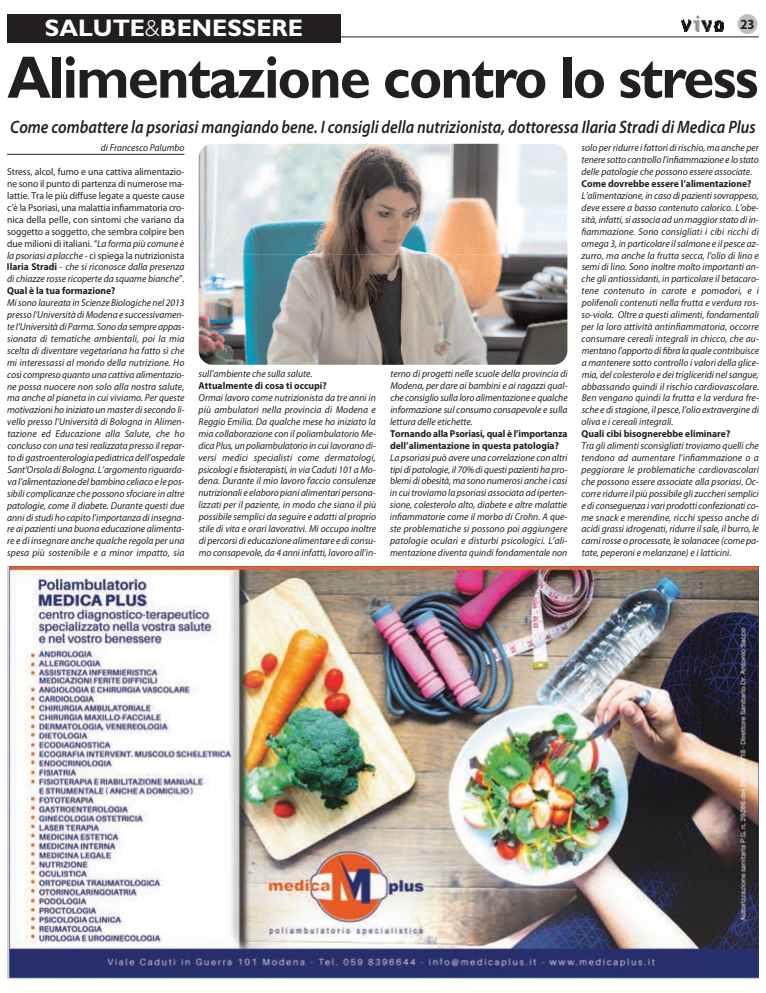
<style>
.page{position:relative;width:766px;height:993px;background:#fff}
.page>*{position:absolute;margin:0;border:0;box-sizing:border-box;transform-origin:0 0}
.t1{font:700 60px "Gill Sans";letter-spacing:-.03em;color:#231f20;scale:.93 1}
.t2{font:700 24px "Gill Sans";color:#fff}
.t3{font:italic 600 18px "Myriad Pro";color:#231f20;scale:.88 1}
.t4{font:700 14px "Myriad Pro";color:#231f20;scale:.9 1}
.t5{font:italic 10px/11.9px "Myriad Pro";color:#231f20;text-align:justify;scale:.96 1}
.t6{font:10px/11.9px "Myriad Pro";color:#231f20;text-align:justify;scale:.96 1}
.t7{font:700 10px/11.9px "Myriad Pro";color:#231f20;scale:.96 1}
.t8{font:italic 10px "Myriad Pro";color:#231f20;scale:.95 1}
.s1{font-weight:300}
.s2{font-style:italic}
.s3{font-weight:700}
</style>
<div class="page">
<hr style="left:7px;top:37px;width:751px;height:1px;background:#231f20">
<div style="left:737px;top:14px;width:20px;height:20px;background:#bcbdc0;border-radius:50%"></div>
<img style="left:681px;top:15px;width:43px;height:17px">
<img style="left:9px;top:566px;width:749px;height:411px">
<div style="left:7px;top:14px;width:334px;height:29px;background:#231f20"></div>
<hr style="left:7px;top:154px;width:177px;height:1px;background:#231f20">
<img style="left:199px;top:144px;width:368px;height:220px">
<h3 class="t4" style="left:740px;top:19px;width:17px">23</h3>
<h2 class="t2" style="left:45px;top:19px;width:260px">SALUTE<span class="s1">&amp;</span>BENESSERE</h2>
<h1 class="t1" style="left:7px;top:55px;width:809px">Alimentazione contro lo stress</h1>
<h3 class="t3" style="left:10px;top:120px;width:848px">Come combattere la psoriasi mangiando bene. I consigli della nutrizionista, dottoressa Ilaria Stradi di Medica Plus</h3>
<p class="t8" style="left:101px;top:144px;width:89px">di Francesco Palumbo</p>
<p class="t6" style="left:7px;top:166px;width:186px">Stress, alcol, fumo e una cattiva alimentazio&shy;ne sono il punto di partenza di numerose ma&shy;lattie. Tra le più diffuse legate a queste cause c’è la Psoriasi, una malattia infiammatoria cro&shy;nica della pelle, con sintomi che variano da soggetto a soggetto, che sembra colpire ben due milioni di italiani. “<span class="s2">La forma più comune è la psoriasi a placche</span> - ci spiega la nutrizionista <span class="s3">Ilaria Stradi</span> - <span class="s2">che si riconosce dalla presenza di chiazze rosse ricoperte da squame bianche</span>”.<br><span class="s3">Qual è la tua formazione?</span></p>
<p class="t5" style="left:7px;top:297px;width:187px">Mi sono laureata in Scienze Biologiche nel 2013 presso l’Università di Modena e successivamen&shy;te l’Università di Parma. Sono da sempre appas&shy;sionata di tematiche ambientali, poi la mia scelta di diventare vegetariana ha fatto sì che mi interessassi al mondo della nutrizione. Ho così compreso quanto una cattiva alimentazio&shy;ne possa nuocere non solo alla nostra salute, ma anche al pianeta in cui viviamo. Per queste motivazioni ho iniziato un master disecondo li&shy;vello presso l’Università di Bologna in Alimen&shy;tazione ed Educazione alla Salute, che ho concluso con una tesirealizzata presso ilrepar&shy;to di gastroenterologia pediatrica dell’ospedale Sant’Orsola di Bologna. L’argomento riguarda&shy;va l’alimentazione del bambino celiaco e le pos&shy;sibili complicanze che possono sfociare in altre patologie, come il diabete. Durante questi due anni distudi ho capito l’importanza di insegna&shy;re ai pazienti una buona educazione alimenta&shy;re e di insegnare anche qualche regola per una spesa più sostenibile e a minor impatto, sia</p>
<p class="t5" style="left:581px;top:143px;width:186px">solo per ridurre i fattori di rischio, ma anche per tenere sotto controllo l’infiammazione e lo stato delle patologie che possono essere associate.</p>
<p class="t7" style="left:581px;top:178px;width:178px">Come dovrebbe essere l’alimentazione?</p>
<p class="t5" style="left:581px;top:190px;width:186px">L’alimentazione, in caso di pazienti sovrappeso, deve essere a basso contenuto calorico. L’obe&shy;sità, infatti, si associa ad un maggiorstato di in&shy;fiammazione. Sono consigliati i cibi ricchi di omega 3, in particolare il salmone e il pesce az&shy;zurro, ma anche la frutta secca, l’olio di lino e semi di lino. Sono inoltre molto importanti an&shy;che gli antiossidanti, in particolare il betacaro&shy;tene contenuto in carote e pomodori, e i polifenoli contenuti nella frutta e verdura ros&shy;so-viola. Oltre a questi alimenti, fondamentali per la loro attività antinfiammatoria, occorre consumare cereali integrali in chicco, che au&shy;mentano l’apporto di fibra la quale contribuisce a mantenere sotto controllo i valori della glice&shy;mia, del colesterolo e dei trigliceridi nel sangue, abbassando quindi il rischio cardiovascolare.<br>Ben vengano quindi la frutta e la verdura fre&shy;sche e distagione, il pesce, l’olio extravergine di oliva e i cereali integrali.</p>
<p class="t7" style="left:581px;top:428px;width:156px">Quali cibi bisognerebbe eliminare?</p>
<p class="t5" style="left:581px;top:440px;width:186px">Tra gli alimenti sconsigliati troviamo quelli che tendono ad aumentare l’infiammazione o a peggiorare le problematiche cardiovascolari che possono essere associate alla psoriasi. Oc&shy;corre ridurre il più possibile gli zuccherisemplici e di conseguenza i vari prodotti confezionati co&shy;me snack e merendine, ricchi spesso anche di acidi grassi idrogenati, ridurre il sale, il burro, le carni rosse o processate, le solanacee (come pa&shy;tate, peperoni e melanzane) e i latticini.</p>
<p class="t5" style="left:198px;top:368px;width:120px">sull’ambiente che sulla salute.</p>
<p class="t7" style="left:198px;top:380px;width:135px">Attualmente di cosa ti occupi?</p>
<p class="t5" style="left:198px;top:392px;width:187px">Ormai lavoro come nutrizionista da tre anni in più ambulatori nella provincia di Modena e Reggio Emilia. Da qualche mese ho iniziato la mia collaborazione con il poliambulatorio Me&shy;dica Plus, un poliambulatorio in cui lavorano di&shy;versi medici specialisti come dermatologi, psicologi e fisioterapisti, in via Caduti 101 aMo&shy;dena. Durante il mio lavoro faccio consulenze nutrizionali e elaboro piani alimentari persona&shy;lizzati per il paziente, in modo che siano il più possibile semplici da seguire e adatti al proprio stile di vita e orari lavorativi. Mi occupo inoltre di percorsi di educazione alimentare e di consu&shy;mo consapevole, da 4 anni infatti, lavoro all’in-</p>
<p class="t5" style="left:390px;top:368px;width:186px">terno di progetti nelle scuole della provincia di Modena, per dare ai bambini e ai ragazzi qual&shy;che consiglio sulla loro alimentazione e qualche informazione sul consumo consapevole e sulla lettura delle etichette.</p>
<p class="t7" style="left:390px;top:428px;width:186px">Tornando alla Psoriasi, qual è l’importanza dell’alimentazione in questa patologia?</p>
<p class="t5" style="left:390px;top:452px;width:186px">La psoriasi può avere una correlazione con altri tipi di patologie, il 70% di questi pazienti ha pro&shy;blemi di obesità, ma sono numerosi anche i casi in cui troviamo la psoriasi associata ad iperten&shy;sione, colesterolo alto, diabete e altre malattie infiammatorie come il morbo di Crohn. A que&shy;ste problematiche si possono poi aggiungere patologie oculari e disturbi psicologici. L’ali&shy;mentazione diventa quindi fondamentale non</p>
</div>
